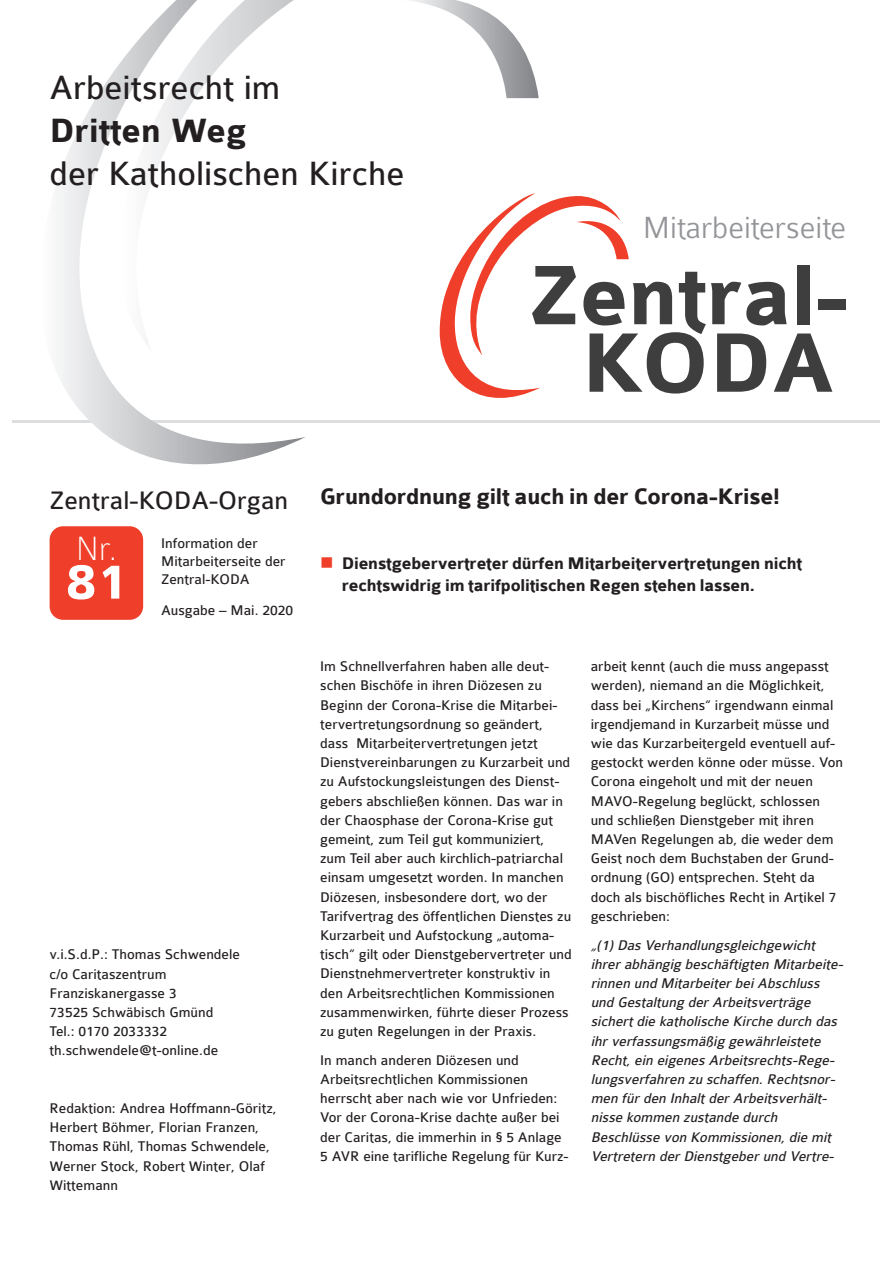
<style>
.page{position:relative;width:893px;height:1263px;background:#fff}
.page>*{position:absolute;margin:0;border:0;box-sizing:border-box;transform-origin:0 0}
.t1{font:700 54px "Colaborate";color:#fff}
.t2{font:36px "Colaborate";color:#231f20}
.t3{font:700 36px "Colaborate";color:#231f20}
.t4{font:100 36px "Colaborate";color:#fff}
.t5{font:300 32.7px "Colaborate";color:#939598}
.t6{font:27px "Colaborate";color:#231f20}
.t7{font:700 24px "Colaborate";letter-spacing:-.01em;color:#231f20}
.t8{font:700 18px/21.8px "Colaborate";letter-spacing:-.01em;color:#231f20}
.t9{font:15px/19.2px "Colaborate";color:#231f20}
.t10{font:italic 15px/19.2px "Colaborate";color:#231f20}
.s1{color:#ef3e29}
</style>
<div class="page">
<hr style="left:13px;top:420px;width:867px;height:3px;background:#dcdddf">
<svg style="left:59px;top:63px;width:246px;height:401px"></svg>
<svg style="left:517px;top:39px;width:22px;height:59px"></svg>
<svg style="left:120px;top:0;width:397px;height:353px"></svg>
<div style="left:438px;top:193px;width:410px;height:205px;background:#fff"></div>
<div style="left:818px;top:300px;width:28px;height:10px;background:#3e3e3f"></div>
<svg style="left:440px;top:193px;width:392px;height:205px"></svg>
<div style="left:50px;top:526px;width:93px;height:94px;background:#ef3e29;border-radius:14px"></div>
<h2 class="t2" style="left:50px;top:69px;width:232px">Arbeitsrecht im</h2>
<h2 class="t3" style="left:50px;top:112px;width:198px">Dritten Weg</h2>
<h2 class="t2" style="left:50px;top:155px;width:356px">der Katholischen Kirche</h2>
<h3 class="t5" style="left:643px;top:210px;width:205px">Mitarbeiterseite</h3>
<h3 class="t6" style="left:50px;top:487px;width:240px">Zentral-KODA-Organ</h3>
<p class="t9" style="left:161px;top:534px;width:126px;line-height:18px">Information der<br>Mitarbeiterseite der<br>Zentral-KODA</p>
<p class="t9" style="left:161px;top:601px;width:134px">Ausgabe – Mai. 2020</p>
<h2 class="t4" style="left:76px;top:529px;width:43px">Nr.</h2>
<h1 class="t1" style="left:66px;top:553px;width:63px">81</h1>
<p class="t9" style="left:50px;top:945px;width:192px">v.i.S.d.P.: Thomas Schwendele c/o Caritaszentrum<br>Franziskanergasse 3<br>73525 Schwäbisch Gmünd<br>Tel.: 0170 2033332 th.schwendele@t-online.de</p>
<p class="t9" style="left:50px;top:1099px;width:229px">Redaktion: Andrea Hoffmann-Göritz,<br>Herbert Böhmer, Florian Franzen,<br>Thomas Rühl, Thomas Schwendele,<br>Werner Stock, Robert Winter, Olaf<br>Wittemann</p>
<h3 class="t7" style="left:320px;top:484px;width:461px">Grundordnung gilt auch in der Corona-Krise!</h3>
<p class="t8" style="left:342px;top:553px;width:462px;text-indent:-22px"><span class="s1">■</span> Dienstgebervertreter dürfen Mitarbeitervertretungen nicht rechtswidrig im tarifpolitischen Regen stehen lassen.</p>
<p class="t9" style="left:320px;top:657px;width:253px">Im Schnellverfahren haben alle deut&shy;schen Bischöfe in ihren Diözesen zu Beginn der Corona-Krise die Mitarbei&shy;tervertretungsordnung so geändert, dass Mitarbeitervertretungen jetzt Dienstvereinbarungen zu Kurzarbeit und zu Aufstockungsleistungen des Dienst&shy;gebers abschließen können. Das war in der Chaosphase der Corona-Krise gut gemeint, zum Teil gut kommuniziert, zum Teil aber auch kirchlich-patriarchal einsam umgesetzt worden. In manchen Diözesen, insbesondere dort, wo der Tarifvertrag des öffentlichen Dienstes zu Kurzarbeit und Aufstockung „automa&shy;tisch“ gilt oder Dienstgebervertreter und Dienstnehmervertreter konstruktiv in den Arbeitsrechtlichen Kommissionen zusammenwirken, führte dieser Prozess zu guten Regelungen in der Praxis.</p>
<p class="t9" style="left:320px;top:1050px;width:250px">In manch anderen Diözesen und Arbeitsrechtlichen Kommissionen herrscht aber nach wie vor Unfrieden:<br>Vor der Corona-Krise dachte außer bei der Caritas, die immerhin in § 5 Anlage 5 AVR eine tarifliche Regelung für Kurz-</p>
<p class="t9" style="left:591px;top:657px;width:254px">arbeit kennt (auch die muss angepasst werden), niemand an die Möglichkeit, dass bei „Kirchens“ irgendwann einmal irgendjemand in Kurzarbeit müsse und wie das Kurzarbeitergeld eventuell auf&shy;gestockt werden könne oder müsse. Von Corona eingeholt und mit der neuen MAVO-Regelung beglückt, schlossen und schließen Dienstgeber mit ihren MAVen Regelungen ab, die weder dem Geist noch dem Buchstaben der Grund&shy;ordnung (GO) entsprechen. Steht da doch als bischöfliches Recht in Artikel 7 geschrieben:</p>
<p class="t10" style="left:591px;top:935px;width:257px">„(1) Das Verhandlungsgleichgewicht ihrer abhängig beschäftigten Mitarbeite&shy;rinnen und Mitarbeiter bei Abschluss und Gestaltung der Arbeitsverträge sichert die katholische Kirche durch das ihr verfassungsmäßig gewährleistete Recht, ein eigenes Arbeitsrechts-Rege&shy;lungsverfahren zu schaffen. Rechtsnor&shy;men für den Inhalt der Arbeitsverhält&shy;nisse kommen zustande durch Beschlüsse von Kommissionen, die mit Vertretern der Dienstgeber und Vertre-</p>
</div>
